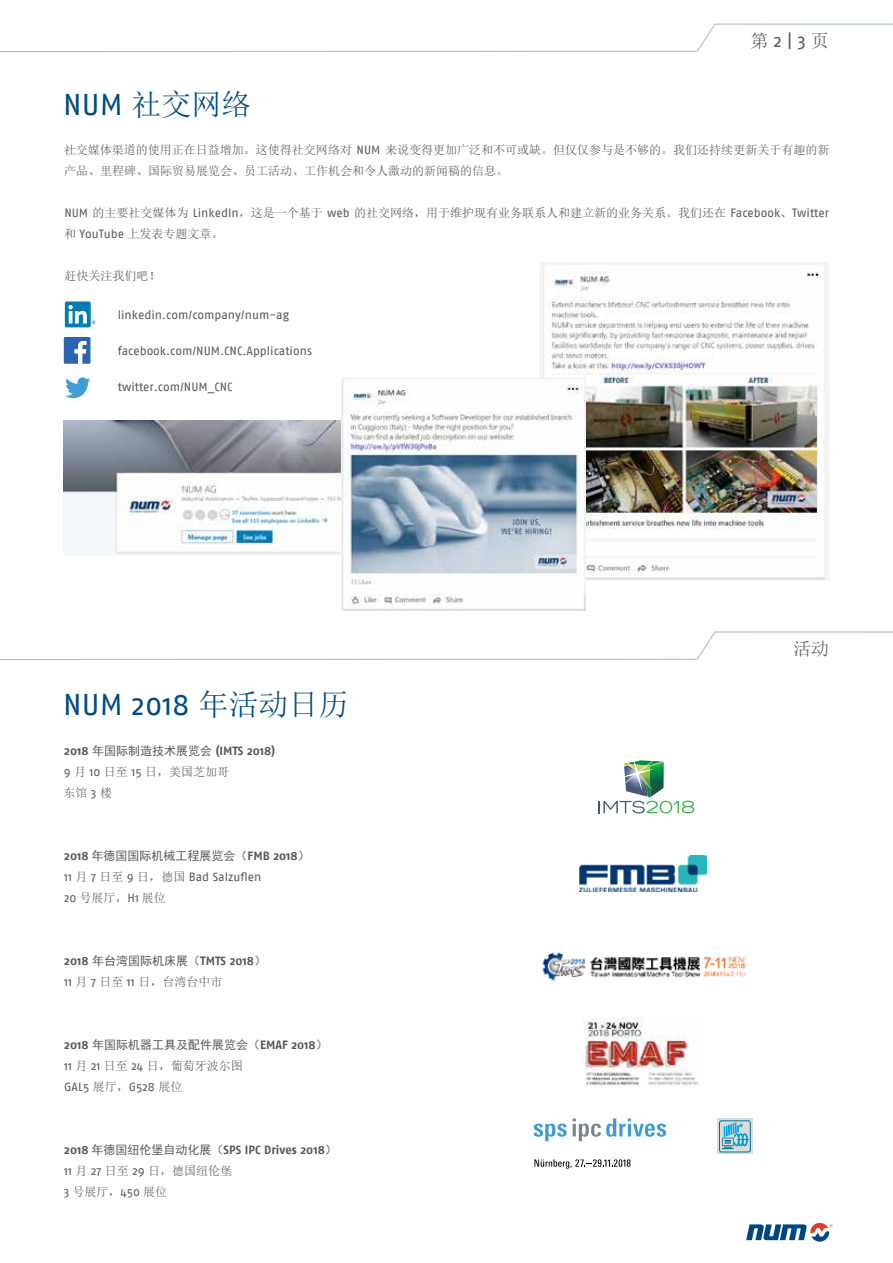
<style>
.page{position:relative;width:893px;height:1263px;background:#fff}
.page>*{position:absolute;margin:0;border:0;box-sizing:border-box;transform-origin:0 0}
.t1{font:30px "Fago No";color:#004b83}
.t2{font:30px "Sim Sun";color:#004b83}
.t3{font:18px "Fago No";color:#58585b}
.t4{font:18px "Sim Sun";color:#58585b}
.t5{font:12px/21px "Sim Sun";color:#58585b}
.t6{font:12px "Fago No";color:#58585b}
.t7{font:700 12px "Fago No";color:#58585b}
.t8{font:12px "Sim Hei";color:#58585b}
.s1{font-family:"Fago No"}
.s2{font-family:"Sim Sun"}
.s3{font-family:"Sim Hei";font-weight:400}
.s4{font-family:"Fago No";font-weight:700}
</style>
<div class="page">
<svg style="left:0;top:23px;width:893px;height:29px"></svg>
<svg style="left:0;top:631px;width:893px;height:29px"></svg>
<svg style="left:746px;top:1223px;width:87px;height:18px"></svg>
<img style="left:650px;top:766px;width:14px;height:30px">
<img style="left:654px;top:761px;width:10px;height:5px">
<img style="left:629px;top:792px;width:21px;height:4px">
<img style="left:624px;top:760px;width:30px;height:32px">
<svg style="left:599px;top:796px;width:95px;height:17px"></svg>
<img style="left:579px;top:855px;width:128px;height:37px">
<img style="left:542px;top:952px;width:204px;height:29px">
<img style="left:584px;top:1017px;width:115px;height:70px">
<svg style="left:534px;top:1123px;width:33px;height:18px"></svg>
<svg style="left:573px;top:1118px;width:93px;height:23px"></svg>
<svg style="left:717px;top:1118px;width:36px;height:36px"></svg>
<div style="left:719px;top:1120px;width:32px;height:32px;border:1px solid #007297;border-radius:2px"></div>
<svg style="left:722px;top:1118px;width:28px;height:33px"></svg>
<svg style="left:534px;top:1159px;width:97px;height:10px"></svg>
<img style="left:540px;top:262px;width:289px;height:318px">
<img style="left:64px;top:421px;width:278px;height:135px">
<img style="left:342px;top:377px;width:243px;height:233px">
<svg style="left:65px;top:377px;width:26px;height:21px"></svg>
<div style="left:65px;top:301px;width:26px;height:26px;background:#007bb6;border-radius:2px"></div>
<svg style="left:68px;top:305px;width:27px;height:19px"></svg>
<svg style="left:64px;top:337px;width:27px;height:27px"></svg>
<h1 class="t2" style="left:63px;top:89px;width:190px"><span class="s1">NUM</span> 社交网络</h1>
<h2 class="t3" style="left:750px;top:31px;width:80px"><span class="s2">第</span> 2 | 3 <span class="s2">页</span></h2>
<p class="t5" style="left:64px;top:139px;width:767px">社交媒体渠道的使用正在日益增加。这使得社交网络对 <span class="s1">NUM</span> 来说变得更加广泛和不可或缺。但仅仅参与是不够的。我们还持续更新关于有趣的新产品、里程碑、国际贸易展览会、员工活动、工作机会和令人激动的新闻稿的信息。</p>
<p class="t5" style="left:64px;top:202px;width:766px"><span class="s1">NUM</span> 的主要社交媒体为 <span class="s1">LinkedIn</span>，这是一个基于 <span class="s1">web</span> 的社交网络，用于维护现有业务联系人和建立新的业务关系。我们还在 <span class="s1">Facebook</span>、<span class="s1">Twitter</span>和 <span class="s1">YouTube</span> 上发表专题文章。</p>
<p class="t5" style="left:64px;top:265px;width:98px">赶快关注我们吧！</p>
<p class="t6" style="left:118px;top:308px;width:173px">linkedin.com/company/num-ag</p>
<p class="t6" style="left:118px;top:344px;width:196px">facebook.com/NUM.CNC.Applications</p>
<p class="t6" style="left:118px;top:380px;width:116px">twitter.com/NUM_CNC</p>
<h1 class="t1" style="left:63px;top:688px;width:287px">NUM 2018 <span class="s2">年活动日历</span></h1>
<p class="t7" style="left:64px;top:744px;width:212px">2018 <span class="s3">年国际制造技术展览会</span> (IMTS 2018)</p>
<p class="t5" style="left:63px;top:761px;width:167px"><span class="s1">9</span> 月 <span class="s1">10</span> 日至 <span class="s1">15</span> 日，美国芝加哥东馆 <span class="s1">3</span> 楼</p>
<p class="t8" style="left:64px;top:850px;width:247px"><span class="s4">2018</span> 年德国国际机械工程展览会（<span class="s4">FMB 2018</span>）</p>
<p class="t6" style="left:64px;top:870px;width:199px">11 <span class="s2">月</span> 7 <span class="s2">日至</span> 9 <span class="s2">日，德国</span> Bad Salzuflen</p>
<p class="t5" style="left:64px;top:887px;width:103px"><span class="s1">20</span> 号展厅，<span class="s1">H1</span> 展位</p>
<p class="t7" style="left:64px;top:954px;width:203px">2018 <span class="s3">年台湾国际机床展（</span>TMTS 2018<span class="s3">）</span></p>
<p class="t5" style="left:64px;top:971px;width:160px"><span class="s1">11</span> 月 <span class="s1">7</span> 日至 <span class="s1">11</span> 日，台湾台中市</p>
<p class="t8" style="left:64px;top:1039px;width:265px"><span class="s4">2018</span> 年国际机器工具及配件展览会（<span class="s4">EMAF 2018</span>）</p>
<p class="t5" style="left:64px;top:1055px;width:180px"><span class="s1">11</span> 月 <span class="s1">21</span> 日至 <span class="s1">24</span> 日，葡萄牙波尔图</p>
<p class="t6" style="left:64px;top:1080px;width:120px">GAL5 <span class="s2">展厅，</span>G528 <span class="s2">展位</span></p>
<p class="t7" style="left:64px;top:1143px;width:274px">2018 <span class="s3">年德国纽伦堡自动化展（</span>SPS IPC Drives 2018<span class="s3">）</span></p>
<p class="t5" style="left:64px;top:1160px;width:170px"><span class="s1">11</span> 月 <span class="s1">27</span> 日至 <span class="s1">29</span> 日，德国纽伦堡<br><span class="s1">3</span> 号展厅，<span class="s1">450</span> 展位</p>
<h2 class="t4" style="left:793px;top:640px;width:37px">活动</h2>
</div>
